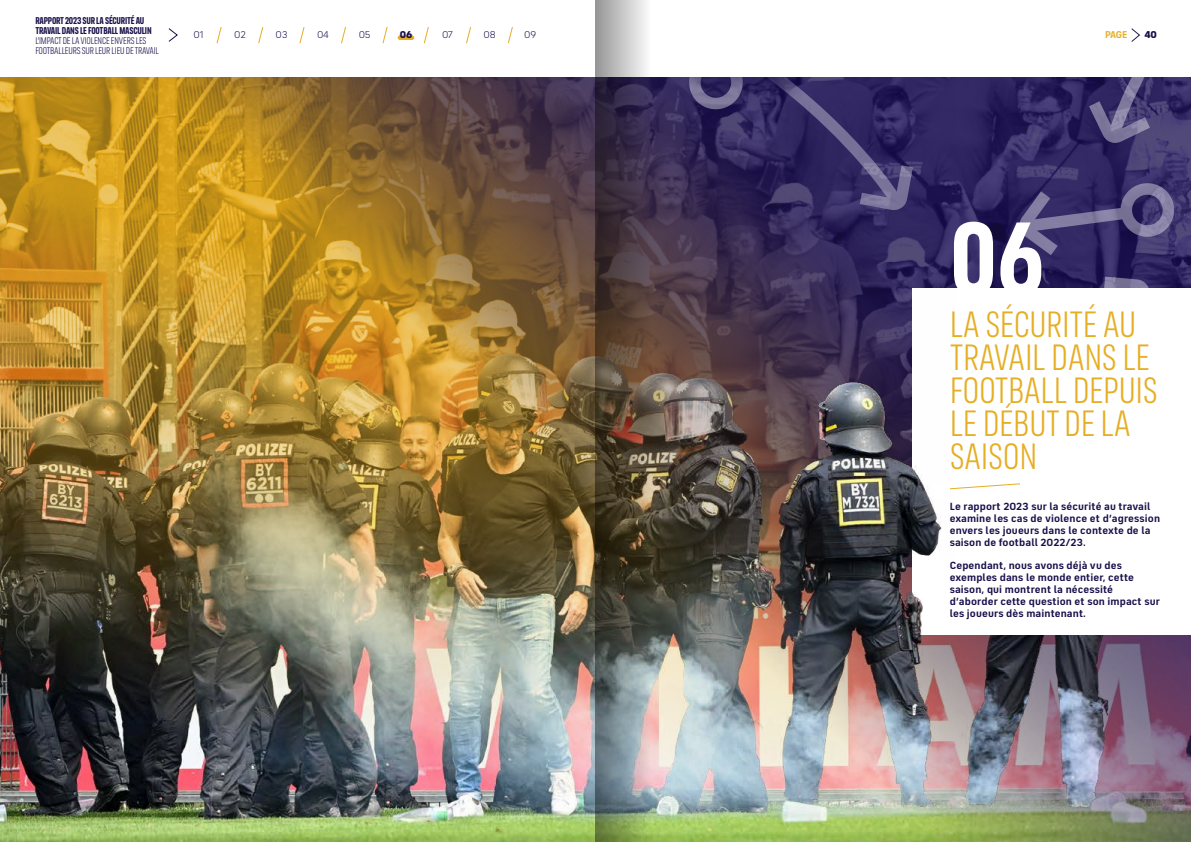
<style>
.page{position:relative;width:1191px;height:842px;background:#fff}
.page>*{position:absolute;margin:0;border:0;box-sizing:border-box;transform-origin:0 0}
.t1{font:700 104.7px "FS Industrie Cd";color:#fff}
.t2{font:37.5px/33px "FS Industrie Cd";letter-spacing:-.01em;color:#e6ae23}
.t3{font:700 10.5px/12px "FS Industrie";letter-spacing:.01em;color:#180f4a}
.t4{font:10px/10px "FS Industrie Cd";letter-spacing:-.02em;color:#180f4a}
.t5{font:700 10px/10px "FS Industrie Cd";letter-spacing:-.02em;color:#180f4a}
.t6{font:10px "FS Industrie";letter-spacing:-.025em;color:#180f4a}
.t7{font:700 10px "FS Industrie";color:#e6ae23}
.t8{font:900 10px "FS Industrie";color:#180f4a}
</style>
<div class="page">
<img style="left:955px;top:77px;width:236px;height:765px">
<div style="left:913px;top:288px;width:278px;height:347px;background:#fff"></div>
<svg style="left:1021px;top:277px;width:128px;height:11px"></svg>
<svg style="left:1019px;top:183px;width:155px;height:72px;background:#4a4376"></svg>
<img style="left:0;top:77px;width:955px;height:765px">
<svg style="left:1089px;top:28px;width:102px;height:115px"></svg>
<svg style="left:937px;top:473px;width:83px;height:18px"></svg>
<div style="left:934px;top:485px;width:16px;height:13px;background:#fff"></div>
<div style="left:398px;top:35px;width:16px;height:5px;background:#e6ae23;border-radius:2px"></div>
<svg style="left:216px;top:27px;width:6px;height:17px"></svg>
<svg style="left:507px;top:27px;width:6px;height:17px"></svg>
<svg style="left:258px;top:27px;width:6px;height:17px"></svg>
<svg style="left:299px;top:27px;width:6px;height:17px"></svg>
<svg style="left:341px;top:27px;width:5px;height:17px"></svg>
<svg style="left:382px;top:27px;width:6px;height:17px"></svg>
<svg style="left:423px;top:27px;width:6px;height:17px"></svg>
<svg style="left:466px;top:27px;width:5px;height:17px"></svg>
<svg style="left:168px;top:28px;width:10px;height:14px"></svg>
<img style="left:595px;top:0;width:68px;height:842px">
<p class="t5" style="left:35px;top:15px;width:118px">RAPPORT 2023 SUR LA SÉCURITÉ AU<br>TRAVAIL DANS LE FOOTBALL MASCULIN</p>
<p class="t4" style="left:35px;top:36px;width:125px">L’IMPACT DE LA VIOLENCE ENVERS LES<br>FOOTBALLEURS SUR LEUR LIEU DE TRAVAIL</p>
<p class="t6" style="left:193px;top:29px;width:11px">01</p>
<p class="t6" style="left:234px;top:29px;width:13px">02</p>
<p class="t6" style="left:275px;top:29px;width:13px">03</p>
<p class="t6" style="left:317px;top:29px;width:13px">04</p>
<p class="t6" style="left:359px;top:29px;width:13px">05</p>
<p class="t8" style="left:400px;top:28px;width:14px">06</p>
<p class="t6" style="left:442px;top:29px;width:12px">07</p>
<p class="t6" style="left:483px;top:29px;width:14px">08</p>
<p class="t6" style="left:524px;top:29px;width:13px">09</p>
<p class="t7" style="left:1105px;top:28px;width:24px">PAGE</p>
<p class="t8" style="left:1144px;top:28px;width:14px">40</p>
<h1 class="t1" style="left:949px;top:194px;width:96px">06</h1>
<h2 class="t2" style="left:949px;top:309px;width:209px">LA SÉCURITÉ AU<br>TRAVAIL DANS LE<br>FOOTBALL DEPUIS<br>LE DÉBUT DE LA<br>SAISON</h2>
<p class="t3" style="left:949px;top:500px;width:212px">Le rapport 2023 sur la sécurité au travail examine les cas de violence et d’agression envers les joueurs dans le contexte de la saison de football 2022/23.</p>
<p class="t3" style="left:949px;top:560px;width:212px">Cependant, nous avons déjà vu des exemples dans le monde entier, cette saison, qui montrent la nécessité d’aborder cette question et son impact sur les joueurs dès maintenant.</p>
</div>
